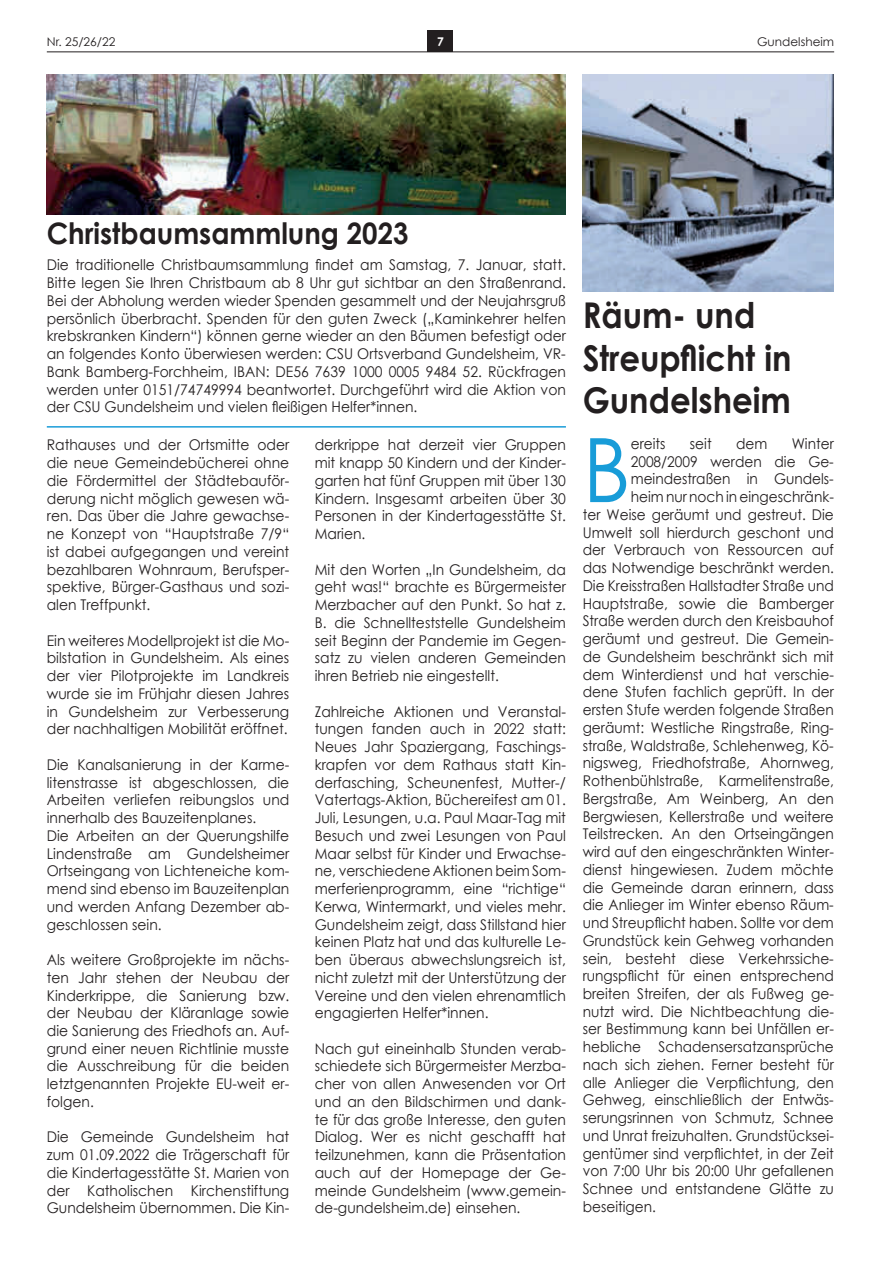
<style>
.page{position:relative;width:881px;height:1263px;background:#fff}
.page>*{position:absolute;margin:0;border:0;box-sizing:border-box;transform-origin:0 0}
.t1{font:88.95px "Century Gothic";color:#189cd8;scale:.94 1}
.t2{font:700 35.55px/42.6px "Century Gothic";color:#231f20;scale:.91 1}
.t3{font:700 29.55px "Century Gothic";color:#231f20;scale:.93 1}
.t4{font:14.85px/17.7px "Century Gothic";color:#231f20;text-align:justify;scale:.94 1}
.t5{font:14.85px "Century Gothic";color:#231f20;scale:.93 1}
.t6{font:12px "Century Gothic";color:#231f20}
.t7{font:700 12px "Century Gothic";color:#fff}
</style>
<div class="page">
<div style="left:427px;top:30px;width:26px;height:22px;background:#231f20"></div>
<hr style="left:47px;top:52px;width:786px;height:1px;background:#231f20">
<img style="left:582px;top:74px;width:251px;height:217px">
<img style="left:47px;top:74px;width:518px;height:140px">
<hr style="left:47px;top:426px;width:518px;height:2px;background:#189cd8">
<p class="t6" style="left:47px;top:34px;width:70px">Nr. 25/26/22</p>
<p class="t7" style="left:437px;top:34px;width:8px">7</p>
<p class="t6" style="left:756px;top:34px;width:78px">Gundelsheim</p>
<h3 class="t3" style="left:47px;top:211px;width:390px">christbaumsammlung 2023</h3>
<p class="t4" style="left:47px;top:256px;width:554px">Die traditionelle Christbaumsammlung findet am Samstag, 7. Januar, statt.<br>Bitte legen sie ihren christbaum ab 8 Uhr gut sichtbar an den straßenrand.<br>Bei der abholung werden wieder spenden gesammelt und der neujahrsgruß persönlich überbracht. spenden für den guten Zweck („kaminkehrer helfen krebskranken kindern“) können gerne wieder an den Bäumen befestigt oder an folgendes konto überwiesen werden: csU Ortsverband Gundelsheim, vr-Bank Bamberg-Forchheim, iBan: de56 7639 1000 0005 9484 52. rückfragen werden unter 0151/74749994 beantwortet. durchgeführt wird die aktion von der CSU Gundelsheim und vielen fleißigen Helfer*innen.</p>
<p class="t4" style="left:47px;top:436px;width:260px">rathauses und der Ortsmitte oder die neue Gemeindebücherei ohne die Fördermittel der städtebauför&shy;derung nicht möglich gewesen wä&shy;ren. das über die Jahre gewachse&shy;ne konzept von “hauptstraße 7/9“ ist dabei aufgegangen und vereint bezahlbaren Wohnraum, Berufsper&shy;spektive, Bürger-Gasthaus und sozi&shy;alen treffpunkt.</p>
<p class="t4" style="left:47px;top:631px;width:259px">ein weiteres modellprojekt ist die mo&shy;bilstation in Gundelsheim. als eines der vier Pilotprojekte im Landkreis wurde sie im Frühjahr diesen Jahres in Gundelsheim zur verbesserung der nachhaltigen mobilität eröffnet.</p>
<p class="t4" style="left:47px;top:755px;width:260px;text-align:left">die kanalsanierung in der karme&shy;litenstrasse ist abgeschlossen, die arbeiten verliefen reibungslos und innerhalb des Bauzeitenplanes.<br>die arbeiten an der Querungshilfe lindenstraße am Gundelsheimer<br>Ortseingang von lichteneiche kom&shy;mend sind ebenso im Bauzeitenplan und werden anfang dezember ab&shy;geschlossen sein.</p>
<p class="t4" style="left:47px;top:950px;width:260px">als weitere Großprojekte im nächs&shy;ten Jahr stehen der neubau der kinderkrippe, die sanierung bzw. der neubau der kläranlage sowie die sanierung des Friedhofs an. auf&shy;grund einer neuen richtlinie musste die ausschreibung für die beiden letztgenannten Projekte EU-weit er&shy;folgen.</p>
<p class="t4" style="left:47px;top:1128px;width:260px">die Gemeinde Gundelsheim hat zum 01.09.2022 die trägerschaft für die kindertagesstätte st. marien von der katholischen kirchenstiftung Gundelsheim übernommen. die kin-</p>
<p class="t4" style="left:314px;top:436px;width:268px">derkrippe hat derzeit vier Gruppen mit knapp 50 kindern und der kinder&shy;garten hat fünf Gruppen mit über 130 kindern. insgesamt arbeiten über 30<br>Personen in der Kindertagesstätte St. marien.</p>
<p class="t4" style="left:314px;top:560px;width:269px">mit den Worten „in Gundelsheim, da geht was!“ brachte es Bürgermeister Merzbacher auf den Punkt. So hat z.<br>B. die schnellteststelle Gundelsheim seit Beginn der Pandemie im Gegen&shy;satz zu vielen anderen Gemeinden ihren Betrieb nie eingestellt.</p>
<p class="t4" style="left:314px;top:702px;width:269px">Zahlreiche aktionen und veranstal&shy;tungen fanden auch in 2022 statt: neues Jahr spaziergang, Faschings&shy;krapfen vor dem rathaus statt kin&shy;derfasching, scheunenfest, mutter-/ vatertags-aktion, Büchereifest am 01.<br>Juli, Lesungen, u.a. Paul Maar-Tag mit Besuch und zwei Lesungen von Paul maar selbst für kinder und erwachse&shy;ne, verschiedene aktionen beim som&shy;merferienprogramm, eine “richtige“ kerwa, Wintermarkt, und vieles mehr.<br>Gundelsheim zeigt, dass stillstand hier keinen Platz hat und das kulturelle Le&shy;ben überaus abwechslungsreich ist, nicht zuletzt mit der Unterstützung der vereine und den vielen ehrenamtlich engagierten helfer*innen.</p>
<p class="t4" style="left:314px;top:1039px;width:268px">nach gut eineinhalb stunden verab&shy;schiedete sich Bürgermeister merzba&shy;cher von allen anwesenden vor Ort und an den Bildschirmen und dank&shy;te für das große interesse, den guten dialog. Wer es nicht geschafft hat teilzunehmen, kann die Präsentation auch auf der homepage der Ge&shy;meinde Gundelsheim (www.gemein&shy;de-gundelsheim.de) einsehen.</p>
<h2 class="t2" style="left:582px;top:292px;width:231px">räum- und<br>Streupflicht in<br>Gundelsheim</h2>
<h1 class="t1" style="left:582px;top:408px;width:53px">B</h1>
<p class="t5" style="left:630px;top:433px;width:39px">ereits</p>
<p class="t5" style="left:689px;top:433px;width:25px">seit</p>
<p class="t5" style="left:735px;top:433px;width:35px">dem</p>
<p class="t5" style="left:791px;top:433px;width:47px">Winter</p>
<p class="t5" style="left:630px;top:451px;width:220px">2008/2009 werden die Ge-</p>
<p class="t5" style="left:630px;top:469px;width:220px">meindestraßen in Gundels-</p>
<p class="t5" style="left:630px;top:486px;width:220px">heim nur noch in eingeschränk-</p>
<p class="t5" style="left:582px;top:504px;width:271px">ter Weise geräumt und gestreut. die</p>
<p class="t5" style="left:582px;top:522px;width:271px">Umwelt soll hierdurch geschont und</p>
<p class="t5" style="left:582px;top:540px;width:271px">der verbrauch von ressourcen auf</p>
<p class="t5" style="left:582px;top:557px;width:271px">das notwendige beschränkt werden.</p>
<p class="t5" style="left:582px;top:575px;width:271px">die kreisstraßen hallstadter straße und</p>
<p class="t5" style="left:582px;top:593px;width:272px">hauptstraße, sowie die Bamberger</p>
<p class="t5" style="left:582px;top:611px;width:271px">straße werden durch den kreisbauhof</p>
<p class="t5" style="left:582px;top:628px;width:271px">geräumt und gestreut. die Gemein-</p>
<p class="t5" style="left:582px;top:646px;width:271px">de Gundelsheim beschränkt sich mit</p>
<p class="t5" style="left:582px;top:664px;width:271px">dem Winterdienst und hat verschie-</p>
<p class="t5" style="left:582px;top:681px;width:272px">dene stufen fachlich geprüft. in der</p>
<p class="t5" style="left:582px;top:699px;width:271px">ersten stufe werden folgende straßen</p>
<p class="t5" style="left:582px;top:717px;width:271px">geräumt: Westliche ringstraße, ring-</p>
<p class="t5" style="left:582px;top:735px;width:271px">straße, Waldstraße, schlehenweg, kö-</p>
<p class="t5" style="left:582px;top:752px;width:271px">nigsweg, Friedhofstraße, ahornweg,</p>
<p class="t5" style="left:582px;top:770px;width:271px">rothenbühlstraße, karmelitenstraße,</p>
<p class="t5" style="left:582px;top:788px;width:271px">Bergstraße, am Weinberg, an den</p>
<p class="t5" style="left:582px;top:806px;width:271px">Bergwiesen, kellerstraße und weitere</p>
<p class="t5" style="left:582px;top:823px;width:271px">teilstrecken. an den Ortseingängen</p>
<p class="t5" style="left:582px;top:841px;width:271px">wird auf den eingeschränkten Winter-</p>
<p class="t5" style="left:582px;top:859px;width:271px">dienst hingewiesen. Zudem möchte</p>
<p class="t5" style="left:582px;top:877px;width:271px">die Gemeinde daran erinnern, dass</p>
<p class="t5" style="left:582px;top:894px;width:271px">die anlieger im Winter ebenso räum-</p>
<p class="t5" style="left:582px;top:912px;width:271px">und Streupflicht haben. Sollte vor dem</p>
<p class="t5" style="left:582px;top:930px;width:271px">Grundstück kein Gehweg vorhanden</p>
<p class="t5" style="left:582px;top:948px;width:271px">sein, besteht diese verkehrssiche-</p>
<p class="t5" style="left:582px;top:965px;width:271px">rungspflicht für einen entsprechend</p>
<p class="t5" style="left:582px;top:983px;width:271px">breiten streifen, der als Fußweg ge-</p>
<p class="t5" style="left:582px;top:1001px;width:271px">nutzt wird. die nichtbeachtung die-</p>
<p class="t5" style="left:582px;top:1019px;width:271px">ser Bestimmung kann bei Unfällen er-</p>
<p class="t5" style="left:582px;top:1036px;width:271px">hebliche schadensersatzansprüche</p>
<p class="t5" style="left:582px;top:1054px;width:272px">nach sich ziehen. Ferner besteht für</p>
<p class="t5" style="left:582px;top:1072px;width:271px">alle Anlieger die Verpflichtung, den</p>
<p class="t5" style="left:582px;top:1090px;width:271px">Gehweg, einschließlich der entwäs-</p>
<p class="t5" style="left:582px;top:1107px;width:271px">serungsrinnen von schmutz, schnee</p>
<p class="t5" style="left:582px;top:1125px;width:271px">und Unrat freizuhalten. Grundstücksei-</p>
<p class="t5" style="left:582px;top:1143px;width:271px">gentümer sind verpflichtet, in der Zeit</p>
<p class="t5" style="left:582px;top:1161px;width:271px">von 7:00 Uhr bis 20:00 Uhr gefallenen</p>
<p class="t5" style="left:582px;top:1178px;width:271px">schnee und entstandene Glätte zu</p>
<p class="t5" style="left:582px;top:1196px;width:80px">beseitigen.</p>
</div>
